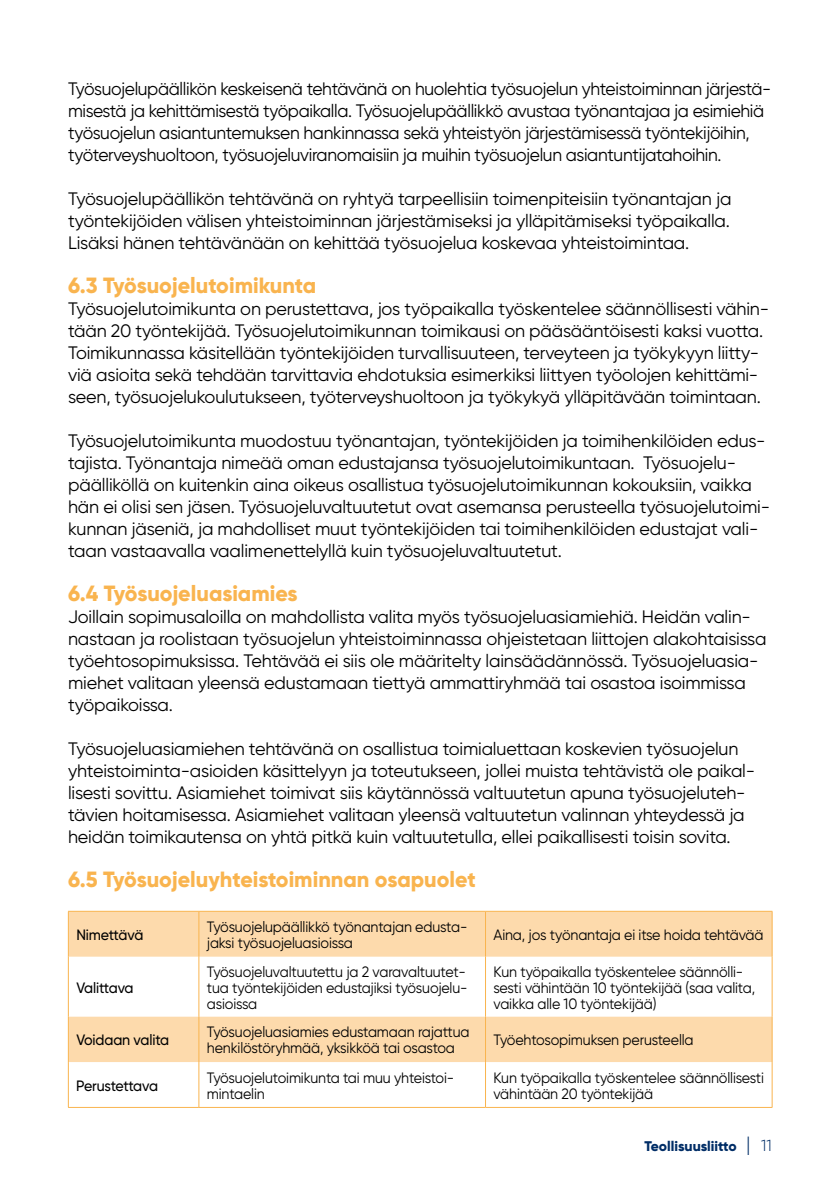
<style>
.page{position:relative;width:840px;height:1191px;background:#fff}
.page>*{position:absolute;margin:0;border:0;box-sizing:border-box;transform-origin:0 0}
.t1{font:800 22px "Gilroy";color:#f9b44f}
.t2{font:18px/22px "Gilroy";letter-spacing:-.01em;color:#000}
.t3{font:15px/16px "Gilroy";letter-spacing:-.01em;color:#000;scale:.95 1}
.t4{font:500 15px "Gilroy";letter-spacing:-.01em;color:#000;scale:.95 1}
.t5{font:500 15px "Gilroy";letter-spacing:-.03em;color:#000;scale:.95 1}
.t6{font:800 14px "Gilroy";letter-spacing:-.005em;color:#002d66}
.s1{font-weight:300;font-size:20px}
.s2{font-weight:300;font-size:16px}
</style>
<div class="page">
<svg style="left:69px;top:912px;width:702px;height:150px;fill:#fddaac"></svg>
<hr style="left:198px;top:911px;width:1px;height:45px;background:#f9b44f">
<hr style="left:485px;top:911px;width:1px;height:45px;background:#f9b44f">
<hr style="left:198px;top:956px;width:1px;height:60px;background:#f9b44f">
<hr style="left:485px;top:956px;width:1px;height:60px;background:#f9b44f">
<hr style="left:198px;top:1016px;width:1px;height:46px;background:#f9b44f">
<hr style="left:485px;top:1016px;width:1px;height:46px;background:#f9b44f">
<hr style="left:198px;top:1062px;width:1px;height:45px;background:#f9b44f">
<hr style="left:485px;top:1062px;width:1px;height:45px;background:#f9b44f">
<hr style="left:771px;top:911px;width:1px;height:45px;background:#f9b44f">
<hr style="left:771px;top:956px;width:1px;height:60px;background:#f9b44f">
<hr style="left:771px;top:1016px;width:1px;height:46px;background:#f9b44f">
<hr style="left:771px;top:1062px;width:1px;height:45px;background:#f9b44f">
<hr style="left:68px;top:911px;width:1px;height:45px;background:#f9b44f">
<hr style="left:68px;top:956px;width:1px;height:60px;background:#f9b44f">
<hr style="left:68px;top:1016px;width:1px;height:46px;background:#f9b44f">
<hr style="left:68px;top:1062px;width:1px;height:45px;background:#f9b44f">
<hr style="left:68px;top:1107px;width:131px;height:1px;background:#f9b44f">
<hr style="left:199px;top:1107px;width:286px;height:1px;background:#f9b44f">
<hr style="left:485px;top:1107px;width:287px;height:1px;background:#f9b44f">
<hr style="left:68px;top:911px;width:131px;height:1px;background:#f9b44f">
<hr style="left:199px;top:911px;width:286px;height:1px;background:#f9b44f">
<hr style="left:485px;top:911px;width:287px;height:1px;background:#f9b44f">
<p class="t2" style="left:68px;top:78px;width:704px">Työsuojelupäällikön keskeisenä tehtävänä on huolehtia työsuojelun yhteistoiminnan järjestä&shy;misestä ja kehittämisestä työpaikalla. Työsuojelupäällikkö avustaa työnantajaa ja esimiehiä työsuojelun asiantuntemuksen hankinnassa sekä yhteistyön järjestämisessä työntekijöihin, työterveyshuoltoon, työsuojeluviranomaisiin ja muihin työsuojelun asiantuntijatahoihin.</p>
<p class="t2" style="left:68px;top:188px;width:664px;text-align:justify">Työsuojelupäällikön tehtävänä on ryhtyä tarpeellisiin toimenpiteisiin työnantajan ja työntekijöiden välisen yhteistoiminnan järjestämiseksi ja ylläpitämiseksi työpaikalla.<br>Lisäksi hänen tehtävänään on kehittää työsuojelua koskevaa yhteistoimintaa.</p>
<p class="t1" style="left:68px;top:271px;width:249px">6.3 Työsuojelutoimikunta</p>
<p class="t2" style="left:68px;top:298px;width:702px">Työsuojelutoimikunta on perustettava, jos työpaikalla työskentelee säännöllisesti vähin&shy;tään 20 työntekijää. Työsuojelutoimikunnan toimikausi on pääsääntöisesti kaksi vuotta.<br>Toimikunnassa käsitellään työntekijöiden turvallisuuteen, terveyteen ja työkykyyn liitty&shy;viä asioita sekä tehdään tarvittavia ehdotuksia esimerkiksi liittyen työolojen kehittämi&shy;seen, työsuojelukoulutukseen, työterveyshuoltoon ja työkykyä ylläpitävään toimintaan.</p>
<p class="t2" style="left:68px;top:430px;width:703px">Työsuojelutoimikunta muodostuu työnantajan, työntekijöiden ja toimihenkilöiden edus&shy;tajista. Työnantaja nimeää oman edustajansa työsuojelutoimikuntaan. Työsuojelu&shy;päälliköllä on kuitenkin aina oikeus osallistua työsuojelutoimikunnan kokouksiin, vaikka hän ei olisi sen jäsen. Työsuojeluvaltuutetut ovat asemansa perusteella työsuojelutoimi&shy;kunnan jäseniä, ja mahdolliset muut työntekijöiden tai toimihenkilöiden edustajat vali&shy;taan vastaavalla vaalimenettelyllä kuin työsuojeluvaltuutetut.</p>
<p class="t1" style="left:68px;top:579px;width:231px">6.4 Työsuojeluasiamies</p>
<p class="t2" style="left:68px;top:606px;width:699px">Joillain sopimusaloilla on mahdollista valita myös työsuojeluasiamiehiä. Heidän valin&shy;nastaan ja roolistaan työsuojelun yhteistoiminnassa ohjeistetaan liittojen alakohtaisissa työehtosopimuksissa. Tehtävää ei siis ole määritelty lainsäädännössä. Työsuojeluasia&shy;miehet valitaan yleensä edustamaan tiettyä ammattiryhmää tai osastoa isoimmissa työpaikoissa.</p>
<p class="t2" style="left:68px;top:738px;width:688px">Työsuojeluasiamiehen tehtävänä on osallistua toimialuettaan koskevien työsuojelun yhteistoiminta-asioiden käsittelyyn ja toteutukseen, jollei muista tehtävistä ole paikal&shy;lisesti sovittu. Asiamiehet toimivat siis käytännössä valtuutetun apuna työsuojeluteh&shy;tävien hoitamisessa. Asiamiehet valitaan yleensä valtuutetun valinnan yhteydessä ja heidän toimikautensa on yhtä pitkä kuin valtuutetulla, ellei paikallisesti toisin sovita.</p>
<p class="t1" style="left:68px;top:865px;width:409px">6.5 Työsuojeluyhteistoiminnan osapuolet</p>
<p class="t4" style="left:76px;top:925px;width:72px">Nimettävä</p>
<p class="t3" style="left:207px;top:918px;width:275px">Työsuojelupäällikkö työnantajan edusta&shy;jaksi työsuojeluasioissa</p>
<p class="t3" style="left:493px;top:926px;width:286px">Aina, jos työnantaja ei itse hoida tehtävää</p>
<p class="t4" style="left:76px;top:978px;width:62px">Valittava</p>
<p class="t3" style="left:207px;top:963px;width:276px;text-align:justify">Työsuojeluvaltuutettu ja 2 varavaltuutet&shy;tua työntekijöiden edustajiksi työsuojelu&shy;asioissa</p>
<p class="t3" style="left:493px;top:963px;width:277px">Kun työpaikalla työskentelee säännölli&shy;sesti vähintään 10 työntekijää (saa valita, vaikka alle 10 työntekijää)</p>
<p class="t4" style="left:76px;top:1031px;width:99px">Voidaan valita</p>
<p class="t3" style="left:207px;top:1024px;width:278px">Työsuojeluasiamies edustamaan rajattua henkilöstöryhmää, yksikköä tai osastoa</p>
<p class="t3" style="left:493px;top:1032px;width:212px">Työehtosopimuksen perusteella</p>
<p class="t5" style="left:76px;top:1076px;width:88px">Perustettava</p>
<p class="t3" style="left:207px;top:1069px;width:262px">Työsuojelutoimikunta tai muu yhteistoi&shy;mintaelin</p>
<p class="t3" style="left:493px;top:1069px;width:286px">Kun työpaikalla työskentelee säännöllisesti vähintään 20 työntekijää</p>
<p class="t6" style="left:644px;top:1137px;width:129px">Teollisuusliitto <span class="s1">|</span> <span class="s2">11</span></p>
</div>
